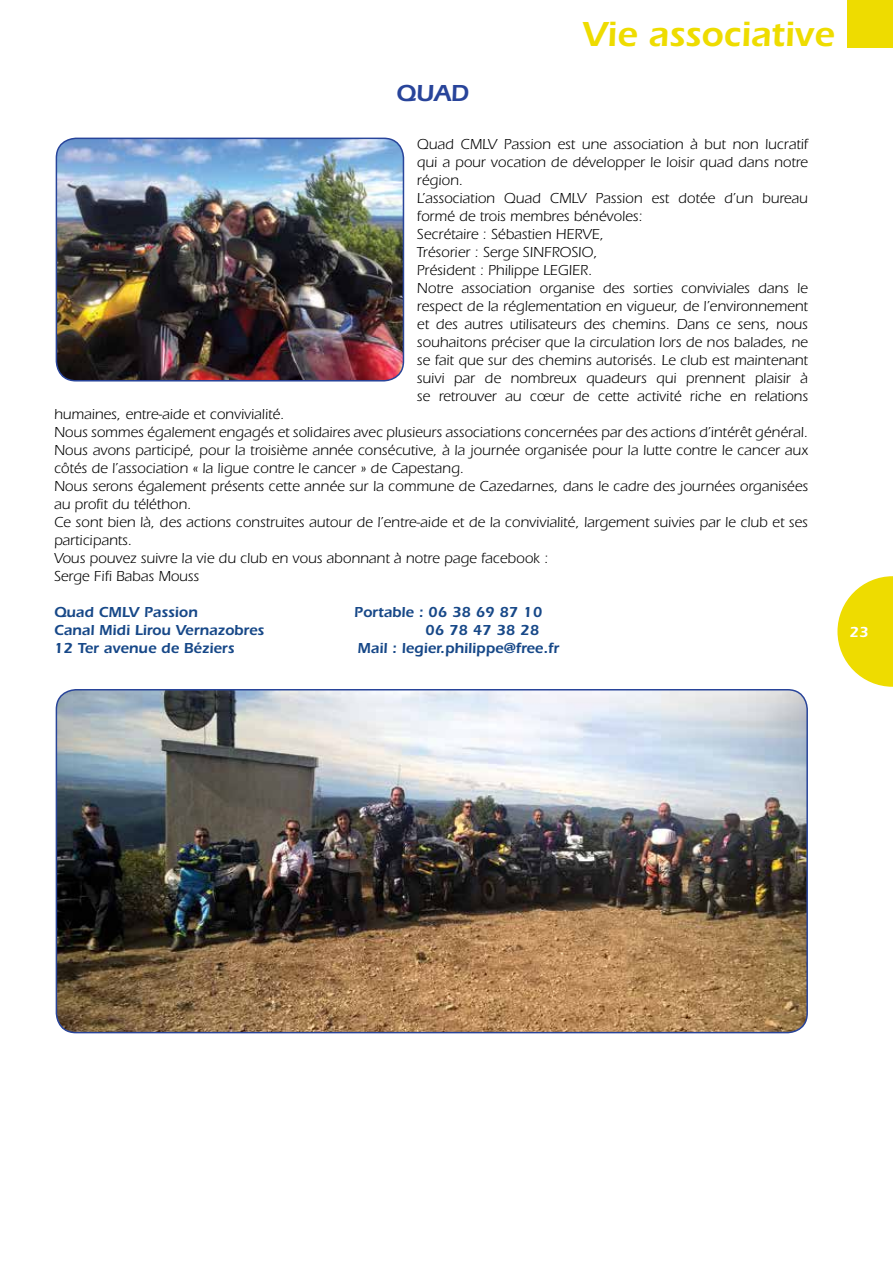
<style>
.page{position:relative;width:893px;height:1263px;background:#fff}
.page>*{position:absolute;margin:0;border:0;box-sizing:border-box;transform-origin:0 0}
.t1{font:600 36px "Itc Eras";color:#eedc00}
.t2{font:600 24px "Itc Eras";color:#28449a}
.t3{font:15px/18px "Itc Eras";color:#000}
.t4{font:600 15px "Itc Eras";color:#174888}
.t5{font:600 15px "Itc Eras";color:#fff}
</style>
<div class="page">
<div style="left:847px;top:0;width:46px;height:48px;background:#eedc00"></div>
<svg style="left:837px;top:576px;width:56px;height:111px"></svg>
<img style="left:56px;top:138px;width:347px;height:243px">
<div style="left:56px;top:138px;width:348px;height:243px;border:2px solid #28449a;border-radius:20px"></div>
<img style="left:56px;top:690px;width:751px;height:342px">
<div style="left:56px;top:689px;width:752px;height:344px;border:2px solid #28449a;border-radius:20px"></div>
<h1 class="t1" style="left:583px;top:14px;width:253px">Vie associative</h1>
<h2 class="t2" style="left:396px;top:79px;width:72px">QUAD</h2>
<p class="t3" style="left:417px;top:135px;width:392px">Quad CMLV Passion est une association à but non lucratif qui a pour vocation de développer le loisir quad dans notre région.<br>L’association Quad CMLV Passion est dotée d’un bureau formé de trois membres bénévoles:<br>Secrétaire : Sébastien HERVE,<br>Trésorier : Serge SINFROSIO,<br>Président : Philippe LEGIER.<br>Notre association organise des sorties conviviales dans le respect de la réglementation en vigueur, de l’environnement et des autres utilisateurs des chemins. Dans ce sens, nous souhaitons préciser que la circulation lors de nos balades, ne se fait que sur des chemins autorisés. Le club est maintenant suivi par de nombreux quadeurs qui prennent plaisir à se retrouver au cœur de cette activité riche en relations</p>
<p class="t3" style="left:54px;top:405px;width:755px">humaines, entre-aide et convivialité.<br>Nous sommes également engagés et solidaires avec plusieurs associations concernées par des actions d’intérêt général.<br>Nous avons participé, pour la troisième année consécutive, à la journée organisée pour la lutte contre le cancer aux côtés de l’association « la ligue contre le cancer » de Capestang.<br>Nous serons également présents cette année sur la commune de Cazedarnes, dans le cadre des journées organisées au profit du téléthon.<br>Ce sont bien là, des actions construites autour de l’entre-aide et de la convivialité, largement suivies par le club et ses participants.<br>Vous pouvez suivre la vie du club en vous abonnant à notre page facebook :<br>Serge Fifi Babas Mouss</p>
<p class="t4" style="left:54px;top:603px;width:145px">Quad CMLV Passion</p>
<p class="t4" style="left:354px;top:603px;width:189px">Portable : 06 38 69 87 10</p>
<p class="t4" style="left:54px;top:621px;width:212px">Canal Midi Lirou Vernazobres</p>
<p class="t4" style="left:425px;top:621px;width:115px">06 78 47 38 28</p>
<p class="t4" style="left:54px;top:639px;width:182px">12 Ter avenue de Béziers</p>
<p class="t4" style="left:358px;top:639px;width:203px">Mail : legier.philippe@free.fr</p>
<p class="t5" style="left:850px;top:623px;width:20px">23</p>
</div>
